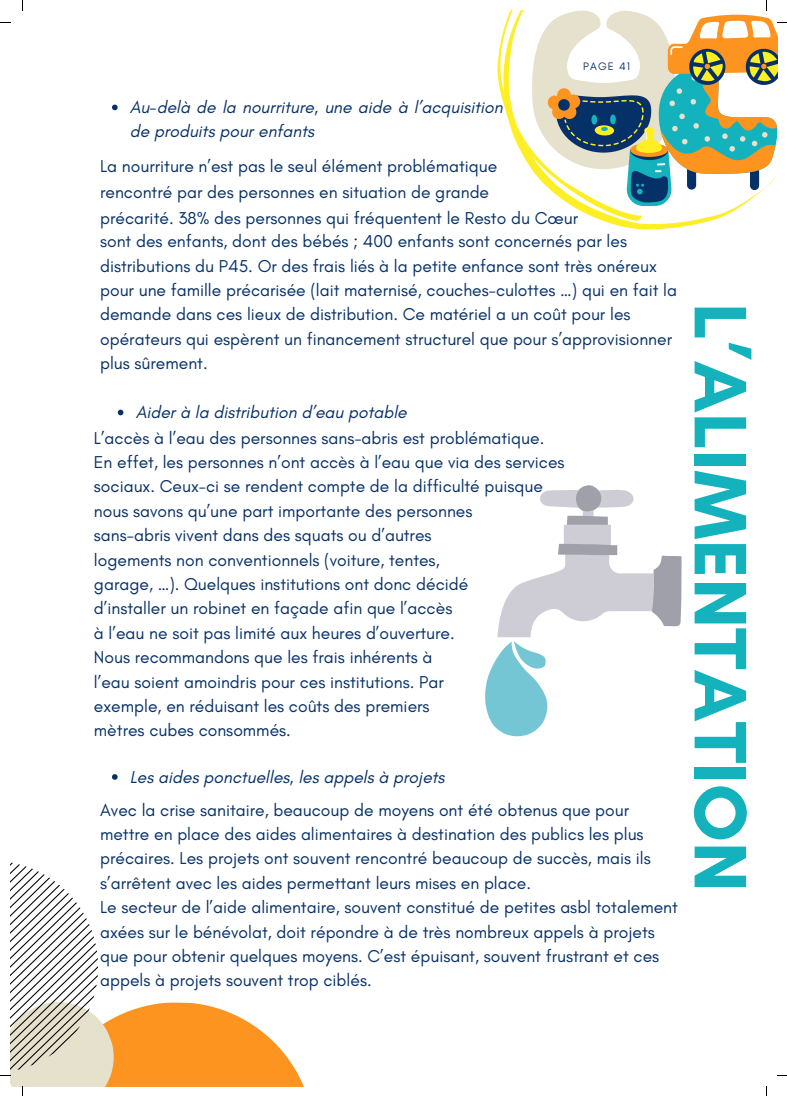
<style>
.page{position:relative;width:787px;height:1096px;background:#fff}
.page>*{position:absolute;margin:0;border:0;box-sizing:border-box;transform-origin:0 0}
.t1{font:700 75.75px "Glacial Indifference";color:#13b2bd}
.t2{font:17.5px/24.4px "Glacial Indifference";color:#063068}
.t3{font:italic 17.5px/24.4px "Glacial Indifference";color:#063068}
.t4{font:11px "Glacial Indifference";letter-spacing:.1em;color:#063068}
</style>
<div class="page">
<svg style="left:497px;top:10px;width:245px;height:220px"></svg>
<svg style="left:485px;top:485px;width:196px;height:251px"></svg>
<svg style="left:112px;top:105px;width:6px;height:5px"></svg>
<svg style="left:118px;top:409px;width:5px;height:6px"></svg>
<svg style="left:112px;top:774px;width:6px;height:5px"></svg>
<svg style="left:525px;top:0;width:262px;height:206px"></svg>
<svg style="left:0;top:862px;width:304px;height:233px"></svg>
<h2 class="t3" style="left:130px;top:95px;width:374px">Au-delà de la nourriture, une aide à l’acquisition de produits pour enfants</h2>
<h2 class="t4" style="left:583px;top:59px;width:48px">PAGE 41</h2>
<p class="t2" style="left:100px;top:154px;width:399px">La nourriture n’est pas le seul élément problématique</p>
<p class="t2" style="left:100px;top:180px;width:391px">rencontré par des personnes en situation de grande</p>
<p class="t2" style="left:100px;top:205px;width:480px">précarité. 38% des personnes qui fréquentent le Resto du Cœur</p>
<p class="t2" style="left:100px;top:229px;width:578px">sont des enfants, dont des bébés ; 400 enfants sont concernés par les distributions du P45. Or des frais liés à la petite enfance sont très onéreux pour une famille précarisée (lait maternisé, couches-culottes …) qui en fait la demande dans ces lieux de distribution. Ce matériel a un coût pour les opérateurs qui espèrent un financement structurel que pour s’approvisionner plus sûrement.</p>
<h2 class="t3" style="left:136px;top:400px;width:273px">Aider à la distribution d’eau potable</h2>
<p class="t2" style="left:94px;top:425px;width:472px">L’accès à l’eau des personnes sans-abris est problématique.<br>En effet, les personnes n’ont accès à l’eau que via des services sociaux. Ceux-ci se rendent compte de la difficulté puisque nous savons qu’une part importante des personnes<br>sans-abris vivent dans des squats ou d’autres<br>logements non conventionnels (voiture, tentes,<br>garage, …). Quelques institutions ont donc décidé<br>d’installer un robinet en façade afin que l’accès<br>à l’eau ne soit pas limité aux heures d’ouverture.<br>Nous recommandons que les frais inhérents à<br>l’eau soient amoindris pour ces institutions. Par<br>exemple, en réduisant les coûts des premiers<br>mètres cubes consommés.</p>
<h2 class="t3" style="left:130px;top:764px;width:316px">Les aides ponctuelles, les appels à projets</h2>
<p class="t2" style="left:100px;top:797px;width:579px">Avec la crise sanitaire, beaucoup de moyens ont été obtenus que pour mettre en place des aides alimentaires à destination des publics les plus précaires. Les projets ont souvent rencontré beaucoup de succès, mais ils s’arrêtent avec les aides permettant leurs mises en place.<br>Le secteur de l’aide alimentaire, souvent constitué de petites asbl totalement axées sur le bénévolat, doit répondre à de très nombreux appels à projets que pour obtenir quelques moyens. C’est épuisant, souvent frustrant et ces appels à projets souvent trop ciblés.</p>
<h2 class="t1" style="left:766px;top:303px;width:590px;rotate:90deg">L’ALIMENTATION</h2>
</div>
